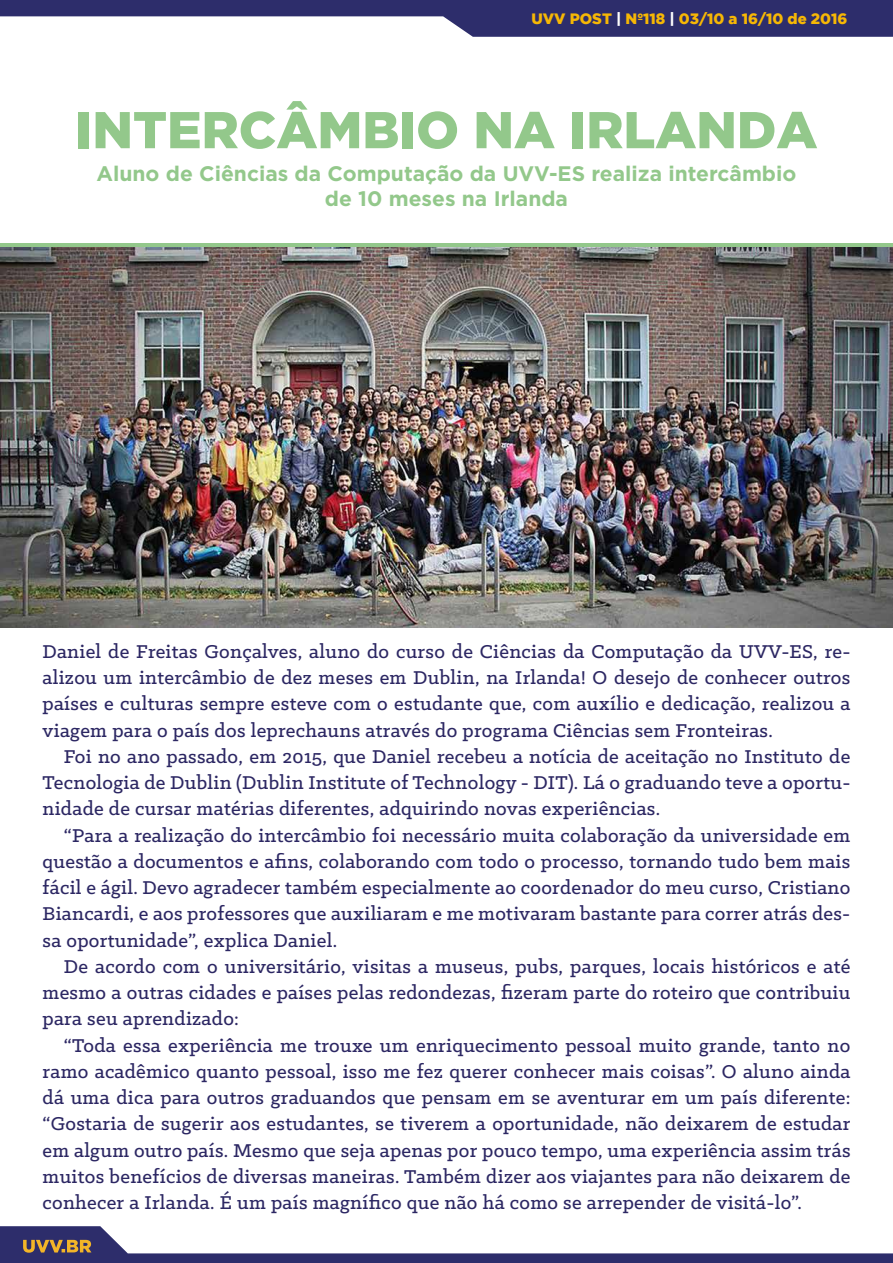
<style>
.page{position:relative;width:893px;height:1263px;background:#fff}
.page>*{position:absolute;margin:0;border:0;box-sizing:border-box;transform-origin:0 0}
.t1{font:900 51.6px "Gotham";color:#93c88b}
.t2{font:500 21px/26.2px "Klinic Slab";letter-spacing:.015em;color:#2c2763;text-align:justify}
.t3{font:700 21px/25.2px "Gotham";color:#93c88b;text-align:center}
.t4{font:900 15px "Gotham";color:#f6b705}
.s1{color:#fff}
</style>
<div class="page">
<svg style="left:0;top:0;width:893px;height:37px"></svg>
<svg style="left:0;top:1226px;width:893px;height:37px"></svg>
<hr style="left:0;top:243px;width:893px;height:4px;background:#93c88b">
<img style="left:0;top:247px;width:893px;height:380px">
<p class="t4" style="left:531px;top:10px;width:318px">UVV POST <span class="s1">|</span> Nº118 <span class="s1">|</span> 03/10 a 16/10 de 2016</p>
<h1 class="t1" style="left:75px;top:100px;width:743px">INTERCÂMBIO NA IRLANDA</h1>
<p class="t3" style="left:97px;top:160px;width:701px">Aluno de Ciências da Computação da UVV-ES realiza intercâmbio de 10 meses na Irlanda</p>
<p class="t2" style="left:43px;top:638px;width:809px">Daniel de Freitas Gonçalves, aluno do curso de Ciências da Computação da UVV-ES, re&shy;alizou um intercâmbio de dez meses em Dublin, na Irlanda! O desejo de conhecer outros países e culturas sempre esteve com o estudante que, com auxílio e dedicação, realizou a viagem para o país dos leprechauns através do programa Ciências sem Fronteiras.</p>
<p class="t2" style="left:43px;top:743px;width:809px;text-indent:21px">Foi no ano passado, em 2015, que Daniel recebeu a notícia de aceitação no Instituto de Tecnologia de Dublin (Dublin Institute of Technology - DIT). Lá o graduando teve a oportu&shy;nidade de cursar matérias diferentes, adquirindo novas experiências.</p>
<p class="t2" style="left:43px;top:821px;width:809px;text-indent:21px">“Para a realização do intercâmbio foi necessário muita colaboração da universidade em questão a documentos e afins, colaborando com todo o processo, tornando tudo bem mais fácil e ágil. Devo agradecer também especialmente ao coordenador do meu curso, Cristiano Biancardi, e aos professores que auxiliaram e me motivaram bastante para correr atrás des&shy;sa oportunidade”, explica Daniel.</p>
<p class="t2" style="left:43px;top:953px;width:809px;text-indent:21px">De acordo com o universitário, visitas a museus, pubs, parques, locais históricos e até mesmo a outras cidades e países pelas redondezas, fizeram parte do roteiro que contribuiu para seu aprendizado:</p>
<p class="t2" style="left:43px;top:1031px;width:809px;text-indent:21px">“Toda essa experiência me trouxe um enriquecimento pessoal muito grande, tanto no ramo acadêmico quanto pessoal, isso me fez querer conhecer mais coisas”. O aluno ainda dá uma dica para outros graduandos que pensam em se aventurar em um país diferente: “Gostaria de sugerir aos estudantes, se tiverem a oportunidade, não deixarem de estudar em algum outro país. Mesmo que seja apenas por pouco tempo, uma experiência assim trás muitos benefícios de diversas maneiras. Também dizer aos viajantes para não deixarem de conhecer a Irlanda. É um país magnífico que não há como se arrepender de visitá-lo”.</p>
</div>
